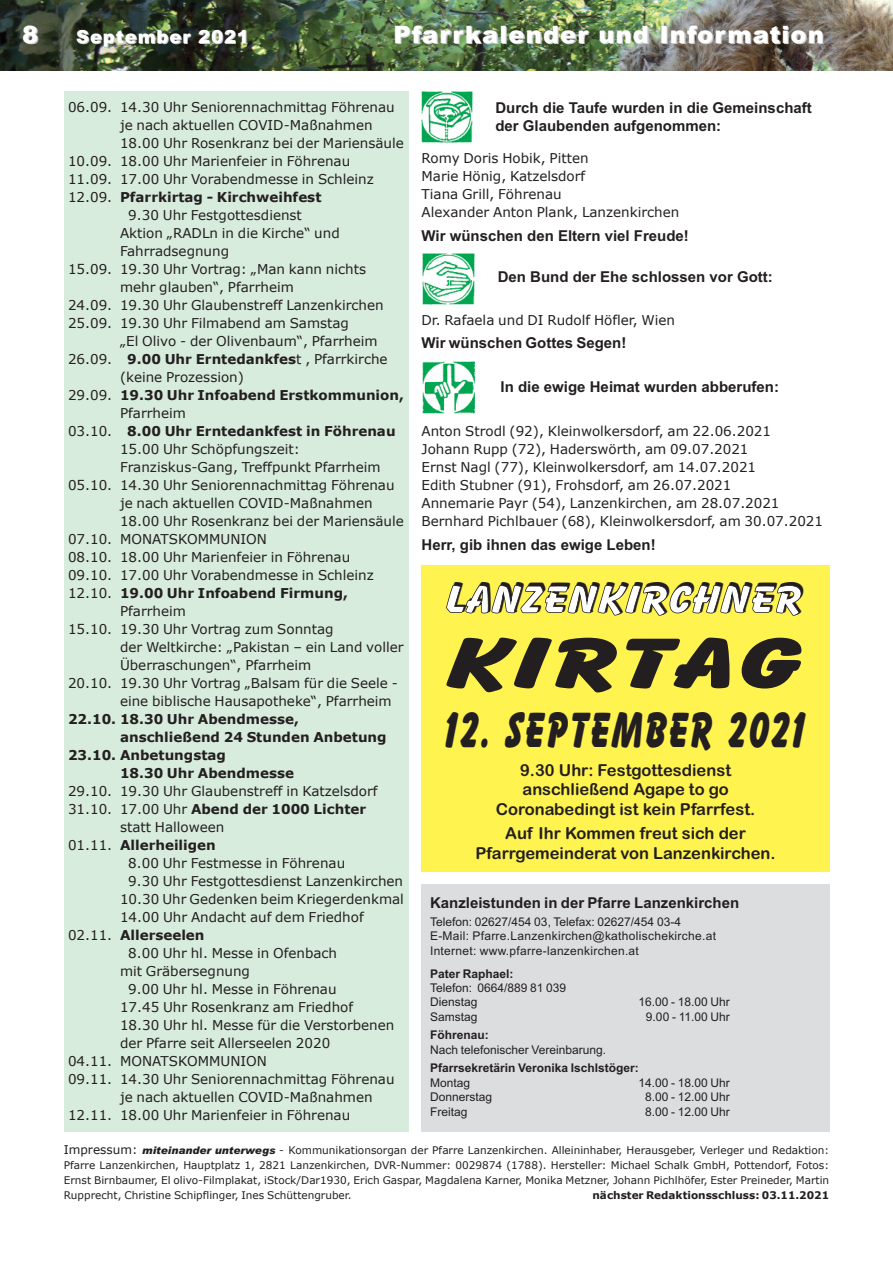
<style>
.page{position:relative;width:893px;height:1263px;background:#fff}
.page>*{position:absolute;margin:0;border:0;box-sizing:border-box;transform-origin:0 0}
.t1{font:800 72px "Balloon BT";letter-spacing:.02em;color:#231f20;scale:1.6 1}
.t2{font:800 50.7px "Balloon BT";letter-spacing:.05em;color:#231f20;scale:.77 1}
.t3{font:800 43.5px "Balloon BT";letter-spacing:.01em;color:#231f20;scale:1.1 1}
.t4{font:900 24px "Arial";letter-spacing:.05em;color:#fff}
.t5{font:900 18px "Arial";letter-spacing:.045em;color:#fff}
.t6{font:16.5px/19.8px "Arial Rounded MT Bold";color:#231f20;text-align:center}
.t7{font:700 15px/18px "Arial";color:#231f20}
.t8{font:13.5px/18px "Verdana";color:#231f20}
.t9{font:700 13.5px "Verdana";color:#231f20}
.t10{font:12px/14.4px "Arial";color:#231f20}
.t11{font:12px/14.4px "Arial";letter-spacing:.025em;color:#231f20}
.t12{font:700 12px "Arial";color:#231f20}
.t13{font:10.5px/15px "Verdana";color:#231f20;text-align:justify}
.t14{font:700 10.5px "Verdana";color:#231f20}
.s1{font-weight:400}
.s2{font-weight:700}
.s3{font-size:12px}
.s4{font-family:"Arial";font-weight:900;font-style:italic}
</style>
<div class="page">
<img style="left:0;top:0;width:893px;height:70px">
<div style="left:422px;top:884px;width:408px;height:247px;background:#dcdddf"></div>
<div style="left:422px;top:566px;width:408px;height:306px;background:#fff34f"></div>
<svg style="left:447px;top:585px;width:354px;height:30px"></svg>
<img style="left:421px;top:91px;width:52px;height:52px">
<img style="left:423px;top:253px;width:52px;height:52px">
<img style="left:422px;top:361px;width:52px;height:53px">
<div style="left:64px;top:91px;width:344px;height:1040px;background:#d8ecdd"></div>
<h3 class="t4" style="left:22px;top:21px;width:18px">8</h3>
<h3 class="t5" style="left:76px;top:26px;width:174px">September 2021</h3>
<h3 class="t4" style="left:393px;top:20px;width:432px">Pfarrkalender und Information</h3>
<p class="t8" style="left:68px;top:98px;width:328px">06.09. 14.30 Uhr Seniorennachmittag Föhrenau</p>
<p class="t8" style="left:120px;top:116px;width:254px">je nach aktuellen COVID-Maßnahmen</p>
<p class="t8" style="left:120px;top:134px;width:285px">18.00 Uhr Rosenkranz bei der Mariensäule</p>
<p class="t8" style="left:68px;top:152px;width:284px">10.09. 18.00 Uhr Marienfeier in Föhrenau</p>
<p class="t8" style="left:68px;top:170px;width:307px">11.09. 17.00 Uhr Vorabendmesse in Schleinz</p>
<p class="t9" style="left:68px;top:189px;width:255px"><span class="s1">12.09.</span> Pfarrkirtag - Kirchweihfest</p>
<p class="t8" style="left:128px;top:206px;width:175px">9.30 Uhr Festgottesdienst</p>
<p class="t8" style="left:120px;top:224px;width:221px">Aktion „RADLn in die Kirche“ und</p>
<p class="t8" style="left:120px;top:242px;width:111px">Fahrradsegnung</p>
<p class="t8" style="left:68px;top:260px;width:300px">15.09. 19.30 Uhr Vortrag: „Man kann nichts</p>
<p class="t8" style="left:120px;top:278px;width:175px">mehr glauben“, Pfarrheim</p>
<p class="t8" style="left:68px;top:296px;width:317px">24.09. 19.30 Uhr Glaubenstreff Lanzenkirchen</p>
<p class="t8" style="left:68px;top:314px;width:283px">25.09. 19.30 Uhr Filmabend am Samstag</p>
<p class="t8" style="left:120px;top:332px;width:259px">„El Olivo - der Olivenbaum“, Pfarrheim</p>
<p class="t8" style="left:68px;top:350px;width:321px">26.09. <span class="s2">9.00 Uhr Erntedankfes</span>t , Pfarrkirche</p>
<p class="t8" style="left:120px;top:368px;width:125px">(keine Prozession)</p>
<p class="t9" style="left:68px;top:387px;width:337px"><span class="s1">29.09.</span> 19.30 Uhr Infoabend Erstkommunion,</p>
<p class="t8" style="left:120px;top:404px;width:67px">Pfarrheim</p>
<p class="t9" style="left:68px;top:423px;width:329px"><span class="s1">03.10.</span> 8.00 Uhr Erntedankfest in Föhrenau</p>
<p class="t8" style="left:120px;top:440px;width:181px">15.00 Uhr Schöpfungszeit:</p>
<p class="t8" style="left:120px;top:458px;width:262px">Franziskus-Gang, Treffpunkt Pfarrheim</p>
<p class="t8" style="left:68px;top:476px;width:328px">05.10. 14.30 Uhr Seniorennachmittag Föhrenau</p>
<p class="t8" style="left:120px;top:494px;width:254px">je nach aktuellen COVID-Maßnahmen</p>
<p class="t8" style="left:120px;top:512px;width:285px">18.00 Uhr Rosenkranz bei der Mariensäule</p>
<p class="t8" style="left:68px;top:530px;width:200px">07.10. MONATSKOMMUNION</p>
<p class="t8" style="left:68px;top:548px;width:284px">08.10. 18.00 Uhr Marienfeier in Föhrenau</p>
<p class="t8" style="left:68px;top:566px;width:307px">09.10. 17.00 Uhr Vorabendmesse in Schleinz</p>
<p class="t9" style="left:68px;top:585px;width:282px"><span class="s1">12.10.</span> 19.00 Uhr Infoabend Firmung,</p>
<p class="t8" style="left:120px;top:602px;width:67px">Pfarrheim</p>
<p class="t8" style="left:68px;top:620px;width:267px">15.10. 19.30 Uhr Vortrag zum Sonntag</p>
<p class="t8" style="left:120px;top:638px;width:285px">der Weltkirche: „Pakistan – ein Land voller</p>
<p class="t8" style="left:120px;top:656px;width:193px">Überraschungen“, Pfarrheim</p>
<p class="t8" style="left:68px;top:674px;width:331px">20.10. 19.30 Uhr Vortrag „Balsam für die Seele -</p>
<p class="t8" style="left:120px;top:692px;width:273px">eine biblische Hausapotheke“, Pfarrheim</p>
<p class="t9" style="left:68px;top:711px;width:232px">22.10. 18.30 Uhr Abendmesse,</p>
<p class="t9" style="left:120px;top:729px;width:268px">anschließend 24 Stunden Anbetung</p>
<p class="t9" style="left:68px;top:747px;width:159px">23.10. Anbetungstag</p>
<p class="t9" style="left:120px;top:765px;width:176px">18.30 Uhr Abendmesse</p>
<p class="t8" style="left:68px;top:782px;width:311px">29.10. 19.30 Uhr Glaubenstreff in Katzelsdorf</p>
<p class="t9" style="left:68px;top:801px;width:300px"><span class="s1">31.10. 17.00 Uhr</span> Abend der 1000 Lichter</p>
<p class="t8" style="left:120px;top:818px;width:106px">statt Halloween</p>
<p class="t9" style="left:68px;top:837px;width:149px"><span class="s1">01.11.</span> Allerheiligen</p>
<p class="t8" style="left:128px;top:854px;width:218px">8.00 Uhr Festmesse in Föhrenau</p>
<p class="t8" style="left:128px;top:872px;width:276px">9.30 Uhr Festgottesdienst Lanzenkirchen</p>
<p class="t8" style="left:120px;top:890px;width:285px">10.30 Uhr Gedenken beim Kriegerdenkmal</p>
<p class="t8" style="left:120px;top:908px;width:245px">14.00 Uhr Andacht auf dem Friedhof</p>
<p class="t9" style="left:68px;top:927px;width:138px"><span class="s1">02.11.</span> Allerseelen</p>
<p class="t8" style="left:128px;top:944px;width:210px">8.00 Uhr hl. Messe in Ofenbach</p>
<p class="t8" style="left:120px;top:962px;width:132px">mit Gräbersegnung</p>
<p class="t8" style="left:128px;top:980px;width:210px">9.00 Uhr hl. Messe in Föhrenau</p>
<p class="t8" style="left:120px;top:998px;width:235px">17.45 Uhr Rosenkranz am Friedhof</p>
<p class="t8" style="left:120px;top:1016px;width:276px">18.30 Uhr hl. Messe für die Verstorbenen</p>
<p class="t8" style="left:120px;top:1034px;width:212px">der Pfarre seit Allerseelen 2020</p>
<p class="t8" style="left:68px;top:1052px;width:200px">04.11. MONATSKOMMUNION</p>
<p class="t8" style="left:68px;top:1070px;width:328px">09.11. 14.30 Uhr Seniorennachmittag Föhrenau</p>
<p class="t8" style="left:120px;top:1088px;width:254px">je nach aktuellen COVID-Maßnahmen</p>
<p class="t8" style="left:68px;top:1106px;width:284px">12.11. 18.00 Uhr Marienfeier in Föhrenau</p>
<p class="t7" style="left:495px;top:99px;width:318px">Durch die Taufe wurden in die Gemeinschaft der Glaubenden aufgenommen:</p>
<p class="t8" style="left:422px;top:149px;width:259px">Romy Doris Hobik, Pitten<br>Marie Hönig, Katzelsdorf<br>Tiana Grill, Föhrenau<br>Alexander Anton Plank, Lanzenkirchen</p>
<p class="t7" style="left:422px;top:226px;width:269px">Wir wünschen den Eltern viel Freude!</p>
<p class="t7" style="left:498px;top:268px;width:277px">Den Bund der Ehe schlossen vor Gott:</p>
<p class="t8" style="left:422px;top:311px;width:255px">Dr. Rafaela und DI Rudolf Höfler, Wien</p>
<p class="t7" style="left:422px;top:334px;width:206px">Wir wünschen Gottes Segen!</p>
<p class="t7" style="left:501px;top:378px;width:280px">In die ewige Heimat wurden abberufen:</p>
<p class="t8" style="left:422px;top:422px;width:403px">Anton Strodl (92), Kleinwolkersdorf, am 22.06.2021<br>Johann Rupp (72), Haderswörth, am 09.07.2021<br>Ernst Nagl (77), Kleinwolkersdorf, am 14.07.2021<br>Edith Stubner (91), Frohsdorf, am 26.07.2021<br>Annemarie Payr (54), Lanzenkirchen, am 28.07.2021<br>Bernhard Pichlbauer (68), Kleinwolkersdorf, am 30.07.2021</p>
<p class="t7" style="left:422px;top:536px;width:236px">Herr, gib ihnen das ewige Leben!</p>
<h3 class="t3" style="left:447px;top:572px;width:326px">LANZENKIRCHNER</h3>
<h1 class="t1" style="left:447px;top:620px;width:225px">KIRTAG</h1>
<h2 class="t2" style="left:445px;top:700px;width:471px">12. SEPTEMBER 2021</h2>
<p class="t6" style="left:496px;top:760px;width:261px">9.30 Uhr: Festgottesdienst anschließend Agape to go<br>Coronabedingt ist kein Pfarrfest.</p>
<p class="t6" style="left:476px;top:824px;width:302px">Auf Ihr Kommen freut sich der<br>Pfarrgemeinderat von Lanzenkirchen.</p>
<p class="t7" style="left:430px;top:894px;width:311px">Kanzleistunden in der Pfarre Lanzenkirchen</p>
<p class="t11" style="left:430px;top:914px;width:288px">Telefon: 02627/454 03, Telefax: 02627/454 03-4<br>E-Mail: Pfarre.Lanzenkirchen@katholischekirche.at<br>Internet: www.pfarre-lanzenkirchen.at</p>
<p class="t12" style="left:430px;top:966px;width:85px">Pater Raphael:</p>
<p class="t10" style="left:430px;top:981px;width:138px">Telefon: 0664/889 81 039<br>Dienstag</p>
<p class="t10" style="left:638px;top:995px;width:93px">16.00 - 18.00 Uhr</p>
<p class="t10" style="left:430px;top:1009px;width:49px">Samstag</p>
<p class="t10" style="left:646px;top:1009px;width:85px">9.00 - 11.00 Uhr</p>
<p class="t12" style="left:430px;top:1028px;width:60px">Föhrenau:</p>
<p class="t10" style="left:430px;top:1042px;width:178px">Nach telefonischer Vereinbarung.</p>
<p class="t12" style="left:430px;top:1061px;width:210px">Pfarrsekretärin Veronika Ischlstöger:</p>
<p class="t10" style="left:430px;top:1075px;width:42px">Montag</p>
<p class="t10" style="left:638px;top:1075px;width:93px">14.00 - 18.00 Uhr</p>
<p class="t10" style="left:430px;top:1090px;width:64px">Donnerstag</p>
<p class="t10" style="left:645px;top:1090px;width:86px">8.00 - 12.00 Uhr</p>
<p class="t10" style="left:430px;top:1104px;width:39px">Freitag</p>
<p class="t10" style="left:645px;top:1104px;width:86px">8.00 - 12.00 Uhr</p>
<p class="t13" style="left:64px;top:1143px;width:767px"><span class="s3">Impressum:</span> <span class="s4">miteinander unterwegs</span> - Kommunikationsorgan der Pfarre Lanzenkirchen. Alleininhaber, Herausgeber, Verleger und Redaktion:<br>Pfarre Lanzenkirchen, Hauptplatz 1, 2821 Lanzenkirchen, DVR-Nummer: 0029874 (1788). Hersteller: Michael Schalk GmbH, Pottendorf, Fotos:<br>Ernst Birnbaumer, El olivo-Filmplakat, iStock/Dar1930, Erich Gaspar, Magdalena Karner, Monika Metzner, Johann Pichlhöfer, Ester Preineder, Martin Rupprecht, Christine Schipflinger, Ines Schüttengruber.</p>
<p class="t14" style="left:592px;top:1189px;width:238px">nächster Redaktionsschluss: 03.11.2021</p>
</div>
